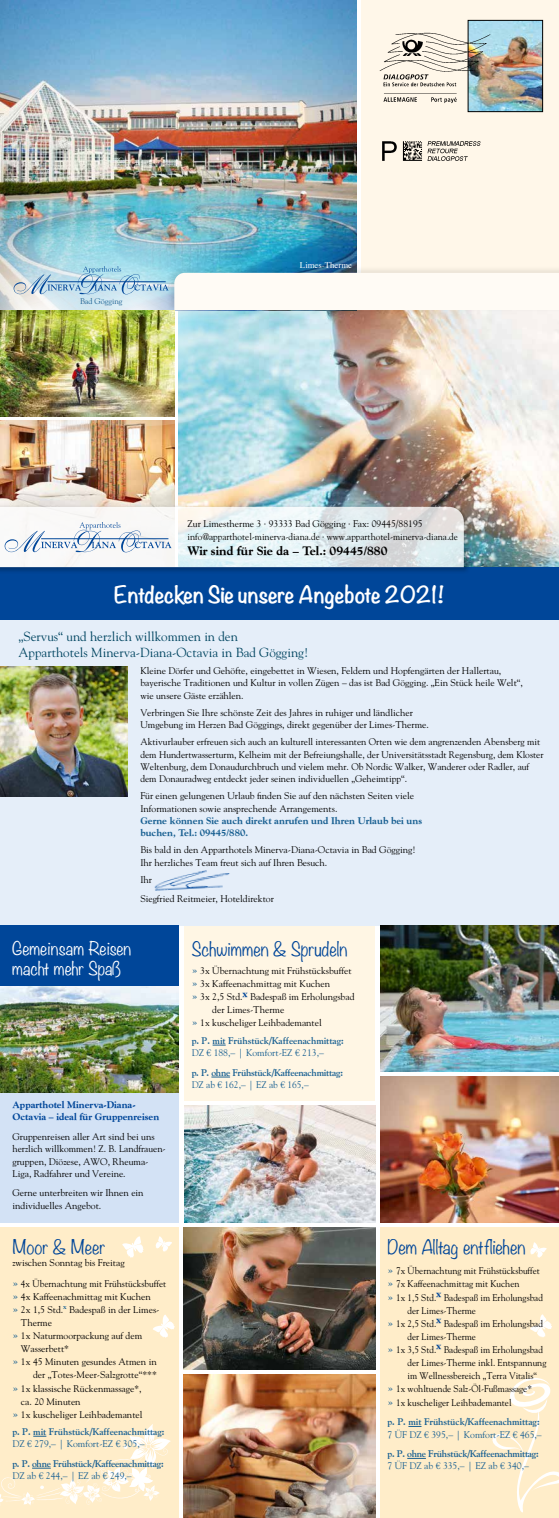
<style>
.page{position:relative;width:559px;height:1518px;background:#fff}
.page>*{position:absolute;margin:0;border:0;box-sizing:border-box;transform-origin:0 0}
.t1{font:700 21px "Noteworthy";letter-spacing:-.01em;color:#fff}
.t2{font:300 17.5px "Noteworthy";color:#004699}
.t3{font:300 16.62px/19.9px "Noteworthy";color:#fff}
.t4{font:13.12px/15.8px "Goudy";color:#004460}
.t5{font:800 12.25px "Goudy";color:#000}
.t6{font:9.62px/12.2px "Goudy";color:#000}
.t7{font:9.62px "Goudy";color:#000;scale:.95 1}
.t8{font:9.62px "Goudy";color:#196092}
.t9{font:700 9.62px "Goudy";letter-spacing:-.03em;color:#196092}
.t10{font:700 9.62px "Goudy";letter-spacing:-.01em;color:#196092}
.t11{font:800 9.62px/12.2px "Goudy";color:#196092}
.t12{font:800 9.62px/12.2px "Goudy";color:#004699}
.t13{font:8.75px "Times";color:#fff}
.t14{font:8.14px "Goudy";color:#196092}
.s1{font-size:12.25px;color:#196092}
</style>
<div class="page">
<img style="left:0;top:426px;width:174px;height:78px">
<img style="left:179px;top:313px;width:379px;height:254px">
<div style="left:379px;top:1228px;width:179px;height:290px;background:#ffedc9"></div>
<div style="left:0;top:567px;width:558px;height:53px;background:#004699"></div>
<div style="left:184px;top:925px;width:191px;height:176px;background:#fff6e4"></div>
<div style="left:0;top:620px;width:558px;height:305px;background:#e5eef9"></div>
<div style="left:360px;top:0;width:198px;height:310px;background:#fff7e9"></div>
<div style="left:0;top:925px;width:179px;height:298px;background:#d3e2f5"></div>
<div style="left:0;top:1228px;width:179px;height:290px;background:#ffedc9"></div>
<svg style="left:492px;top:1378px;width:66px;height:135px"></svg>
<img style="left:154px;top:870px;width:76px;height:21px">
<svg style="left:153px;top:1315px;width:22px;height:23px"></svg>
<svg style="left:155px;top:1236px;width:17px;height:16px"></svg>
<svg style="left:122px;top:1236px;width:22px;height:22px"></svg>
<img style="left:0;top:0;width:356px;height:265px">
<img style="left:469px;top:22px;width:71px;height:88px">
<div style="left:467px;top:20px;width:75px;height:92px;border:1px solid #000"></div>
<img style="left:379px;top:26px;width:115px;height:83px">
<img style="left:184px;top:1228px;width:191px;height:141px">
<img style="left:184px;top:1374px;width:191px;height:144px">
<svg style="left:530px;top:1314px;width:22px;height:23px"></svg>
<svg style="left:530px;top:1242px;width:16px;height:16px"></svg>
<img style="left:382px;top:141px;width:99px;height:20px">
<div style="left:0;top:504px;width:470px;height:70px;background:#000;opacity:.36"></div>
<svg style="left:0;top:507px;width:463px;height:60px"></svg>
<hr style="left:41px;top:539px;width:127px;height:1px;background:#004699">
<img style="left:379px;top:925px;width:179px;height:147px">
<img style="left:380px;top:1076px;width:178px;height:147px">
<img style="left:184px;top:1106px;width:190px;height:117px">
<img style="left:0;top:986px;width:178px;height:107px">
<img style="left:0;top:666px;width:128px;height:131px">
<img style="left:0;top:211px;width:309px;height:215px">
<svg style="left:14px;top:266px;width:152px;height:28px;background:#aacde0"></svg>
<hr style="left:47px;top:282px;width:118px;height:1px;background:#004699">
<div style="left:166px;top:265px;width:392px;height:48px;background:#000;opacity:.1"></div>
<div style="left:174px;top:273px;width:384px;height:37px;background:#fffbf5"></div>
<img style="left:0;top:310px;width:174px;height:106px">
<svg style="left:408px;top:1426px;width:13px;height:1px"></svg>
<svg style="left:407px;top:1458px;width:18px;height:1px"></svg>
<svg style="left:212px;top:1045px;width:13px;height:1px"></svg>
<svg style="left:211px;top:1077px;width:19px;height:1px"></svg>
<div style="left:0;top:925px;width:178px;height:61px;background:#004699"></div>
<svg style="left:0;top:1424px;width:171px;height:81px"></svg>
<p class="t14" style="left:80px;top:296px;width:44px">Bad Gögging</p>
<p class="t13" style="left:299px;top:256px;width:54px">Limes-Therme</p>
<p class="t6" style="left:187px;top:517px;width:271px;line-height:12.6px">Zur Limestherme 3 · 93333 Bad Gögging · Fax: 09445/88195 info@apparthotel-minerva-diana.de · www.apparthotel-minerva-diana.de</p>
<p class="t5" style="left:187px;top:543px;width:201px">Wir sind für Sie da – Tel.: 09445/880</p>
<h1 class="t1" style="left:114px;top:576px;width:331px">Entdecken Sie unsere Angebote 2021!</h1>
<h3 class="t4" style="left:18px;top:629px;width:291px">„Servus“ und herzlich willkommen in den<br>Apparthotels Minerva-Diana-Octavia in Bad Gögging!</h3>
<p class="t6" style="left:140px;top:665px;width:384px">Kleine Dörfer und Gehöfte, eingebettet in Wiesen, Feldern und Hopfengärten der Hallertau, bayerische Traditionen und Kultur in vollen Zügen – das ist Bad Gögging. „Ein Stück heile Welt“, wie unsere Gäste erzählen.</p>
<p class="t6" style="left:140px;top:706px;width:290px">Verbringen Sie Ihre schönste Zeit des Jahres in ruhiger und ländlicher<br>Umgebung im Herzen Bad Göggings, direkt gegenüber der Limes-Therme.</p>
<p class="t6" style="left:140px;top:736px;width:404px">Aktivurlauber erfreuen sich auch an kulturell interessanten Orten wie dem angrenzenden Abensberg mit dem Hundertwasserturm, Kelheim mit der Befreiungshalle, der Universitätsstadt Regensburg, dem Kloster Weltenburg, dem Donaudurchbruch und vielem mehr. Ob Nordic Walker, Wanderer oder Radler, auf dem Donauradweg entdeckt jeder seinen individuellen „Geheimtipp“.</p>
<p class="t6" style="left:140px;top:790px;width:275px">Für einen gelungenen Urlaub finden Sie auf den nächsten Seiten viele<br>Informationen sowie ansprechende Arrangements.</p>
<p class="t11" style="left:140px;top:814px;width:283px">Gerne können Sie auch direkt anrufen und Ihren Urlaub bei uns buchen, Tel.: 09445/880.</p>
<p class="t6" style="left:140px;top:844px;width:276px">Bis bald in den Apparthotels Minerva-Diana-Octavia in Bad Gögging!<br>Ihr herzliches Team freut sich auf Ihren Besuch.</p>
<p class="t6" style="left:140px;top:869px;width:135px;line-height:19.7px">Ihr<br>Siegfried Reitmeier, Hoteldirektor</p>
<h3 class="t3" style="left:12px;top:938px;width:120px">Gemeinsam Reisen macht mehr Spaß</h3>
<p class="t12" style="left:12px;top:1099px;width:148px">Apparthotel Minerva-Diana-<br>Octavia – ideal für Gruppenreisen</p>
<p class="t6" style="left:12px;top:1130px;width:155px">Gruppenreisen aller Art sind bei uns herzlich willkommen! Z. B. Landfrauen&shy;gruppen, Diözese, AWO, Rheuma-Liga, Radfahrer und Vereine.</p>
<p class="t6" style="left:12px;top:1187px;width:132px">Gerne unterbreiten wir Ihnen ein individuelles Angebot.</p>
<h2 class="t2" style="left:12px;top:1231px;width:94px">Moor &amp; Meer</h2>
<p class="t6" style="left:12px;top:1252px;width:155px;line-height:20.6px">zwischen Sonntag bis Freitag<br><span class="s1">»</span> 4x Übernachtung mit Frühstücksbuffet</p>
<p class="t6" style="left:12px;top:1290px;width:140px"><span class="s1">»</span> 4x Kaffeenachmittag mit Kuchen</p>
<p class="t6" style="left:12px;top:1303px;width:148px"><span class="s1">»</span> 2x 1,5 Std.<sup>x</sup> Badespaß in der Limes-</p>
<p class="t6" style="left:21px;top:1316px;width:33px">Therme</p>
<p class="t6" style="left:12px;top:1329px;width:131px"><span class="s1">»</span> 1x Naturmoorpackung auf dem</p>
<p class="t6" style="left:21px;top:1343px;width:50px">Wasserbett*</p>
<p class="t6" style="left:12px;top:1356px;width:146px"><span class="s1">»</span> 1x 45 Minuten gesundes Atmen in</p>
<p class="t6" style="left:33px;top:1369px;width:125px">der „Totes-Meer-Salzgrotte“***</p>
<p class="t6" style="left:12px;top:1382px;width:130px"><span class="s1">»</span> 1x klassische Rückenmassage*,</p>
<p class="t6" style="left:21px;top:1395px;width:61px">ca. 20 Minuten</p>
<p class="t6" style="left:12px;top:1408px;width:131px"><span class="s1">»</span> 1x kuscheliger Leihbademantel</p>
<p class="t10" style="left:12px;top:1426px;width:154px">p. P. mit Frühstück/Kaffeenachmittag:</p>
<p class="t8" style="left:12px;top:1438px;width:134px">DZ € 279,– | Komfort-EZ € 305,–</p>
<p class="t9" style="left:12px;top:1458px;width:153px">p. P. ohne Frühstück/Kaffeenachmittag:</p>
<p class="t8" style="left:12px;top:1470px;width:121px">DZ ab € 244,– | EZ ab € 249,–</p>
<h2 class="t2" style="left:191px;top:934px;width:157px">Schwimmen &amp; Sprudeln</h2>
<p class="t6" style="left:191px;top:964px;width:164px;line-height:13.1px"><span class="s1">»</span> 3x Übernachtung mit Frühstücksbuffet <span class="s1">»</span> 3x Kaffeenachmittag mit Kuchen<br><span class="s1">»</span> 3x 2,5 Std.<sup>x</sup> Badespaß im Erholungsbad</p>
<p class="t6" style="left:191px;top:1003px;width:131px;line-height:13.1px;text-indent:21px">der Limes-Therme<br><span class="s1">»</span> 1x kuscheliger Leihbademantel</p>
<p class="t10" style="left:191px;top:1035px;width:154px">p. P. mit Frühstück/Kaffeenachmittag:</p>
<p class="t8" style="left:191px;top:1047px;width:134px">DZ € 188,– | Komfort-EZ € 213,–</p>
<p class="t9" style="left:191px;top:1067px;width:153px">p. P. ohne Frühstück/Kaffeenachmittag:</p>
<p class="t8" style="left:191px;top:1079px;width:118px">DZ ab € 162,– | EZ ab € 165,–</p>
<h2 class="t2" style="left:387px;top:1231px;width:139px">Dem Alltag entfliehen</h2>
<p class="t7" style="left:387px;top:1265px;width:162px"><span class="s1">»</span> 7x Übernachtung mit Frühstücksbuffet</p>
<p class="t7" style="left:387px;top:1278px;width:140px"><span class="s1">»</span> 7x Kaffeenachmittag mit Kuchen</p>
<p class="t7" style="left:387px;top:1291px;width:165px"><span class="s1">»</span> 1x 1,5 Std.<sup>x</sup> Badespaß im Erholungsbad</p>
<p class="t7" style="left:407px;top:1304px;width:73px">der Limes-Therme</p>
<p class="t7" style="left:387px;top:1317px;width:165px"><span class="s1">»</span> 1x 2,5 Std.<sup>x</sup> Badespaß im Erholungsbad</p>
<p class="t7" style="left:407px;top:1331px;width:73px">der Limes-Therme</p>
<p class="t7" style="left:387px;top:1344px;width:165px"><span class="s1">»</span> 1x 3,5 Std.<sup>x</sup> Badespaß im Erholungsbad</p>
<p class="t7" style="left:407px;top:1357px;width:147px">der Limes-Therme inkl. Entspannung</p>
<p class="t7" style="left:407px;top:1370px;width:138px">im Wellnessbereich „Terra Vitalis“</p>
<p class="t7" style="left:387px;top:1383px;width:153px"><span class="s1">»</span> 1x wohltuende Salz-Öl-Fußmassage*</p>
<p class="t7" style="left:387px;top:1396px;width:132px"><span class="s1">»</span> 1x kuscheliger Leihbademantel</p>
<p class="t10" style="left:387px;top:1416px;width:154px">p. P. mit Frühstück/Kaffeenachmittag:</p>
<p class="t8" style="left:387px;top:1428px;width:155px">7 ÜF DZ € 395,– | Komfort-EZ € 465,–</p>
<p class="t9" style="left:387px;top:1448px;width:153px">p. P. ohne Frühstück/Kaffeenachmittag:</p>
<p class="t8" style="left:387px;top:1460px;width:143px">7 ÜF DZ ab € 335,– | EZ ab € 340,–</p>
</div>
